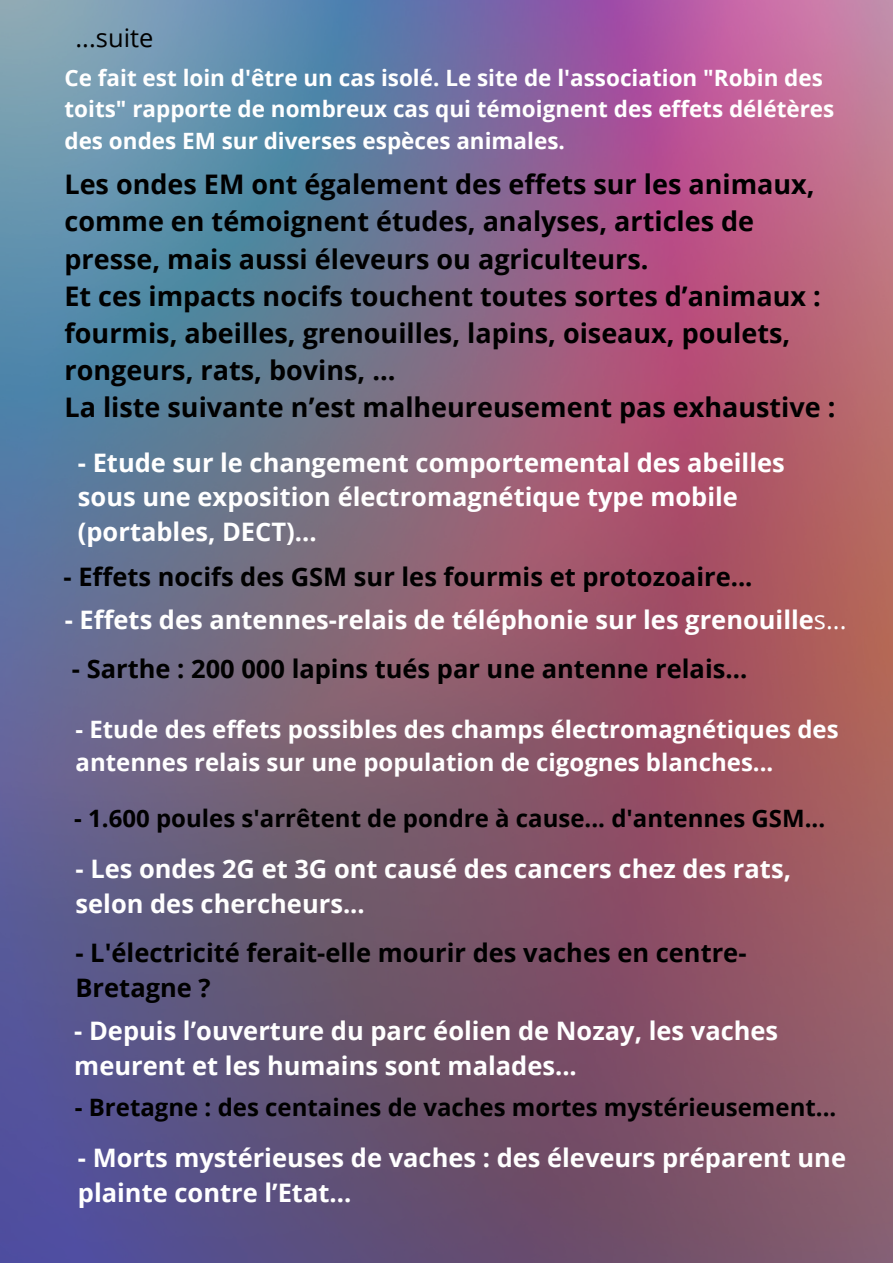
<style>
.page{position:relative;width:893px;height:1264px;background:#fff}
.page>*{position:absolute;margin:0;border:0;box-sizing:border-box;transform-origin:0 0}
.t1{font:700 27px/37px "Open Sans";color:#000}
.t2{font:700 25.5px/34.8px "Open Sans";color:#fff}
.t3{font:700 25.5px/34.8px "Open Sans";color:#000}
.t4{font:25.5px "Open Sans";color:#000}
.t5{font:700 24px "Open Sans";color:#000}
.t6{font:700 24px/32.5px "Open Sans";color:#fff}
.t7{font:700 22.5px/31.5px "Open Sans";color:#fff}
.s1{font-weight:400}
</style>
<div class="page">
<img style="left:0;top:0;width:892px;height:1262px">
<p class="t4" style="left:75px;top:20px;width:79px">...suite</p>
<p class="t7" style="left:64px;top:61px;width:771px">Ce fait est loin d'être un cas isolé. Le site de l'association "Robin des toits" rapporte de nombreux cas qui témoignent des effets délétères des ondes EM sur diverses espèces animales.</p>
<p class="t1" style="left:64px;top:165px;width:772px">Les ondes EM ont également des effets sur les animaux, comme en témoignent études, analyses, articles de presse, mais aussi éleveurs ou agriculteurs.<br>Et ces impacts nocifs touchent toutes sortes d’animaux : fourmis, abeilles, grenouilles, lapins, oiseaux, poulets, rongeurs, rats, bovins, …<br>La liste suivante n’est malheureusement pas exhaustive :</p>
<p class="t2" style="left:78px;top:444px;width:708px">- Etude sur le changement comportemental des abeilles sous une exposition électromagnétique type mobile (portables, DECT)...</p>
<p class="t3" style="left:64px;top:558px;width:690px">- Effets nocifs des GSM sur les fourmis et protozoaire...</p>
<p class="t2" style="left:65px;top:601px;width:783px">- Effets des antennes-relais de téléphonie sur les grenouille<span class="s1">s...</span></p>
<p class="t3" style="left:72px;top:650px;width:676px">- Sarthe : 200 000 lapins tués par une antenne relais...</p>
<p class="t6" style="left:75px;top:712px;width:764px">- Etude des effets possibles des champs électromagnétiques des antennes relais sur une population de cigognes blanches...</p>
<p class="t5" style="left:74px;top:801px;width:752px">- 1.600 poules s'arrêtent de pondre à cause... d'antennes GSM...</p>
<p class="t2" style="left:75px;top:850px;width:717px">- Les ondes 2G et 3G ont causé des cancers chez des rats, selon des chercheurs...</p>
<p class="t3" style="left:75px;top:934px;width:672px">- L'électricité ferait-elle mourir des vaches en centre-<br>Bretagne ?</p>
<p class="t2" style="left:74px;top:1012px;width:705px">- Depuis l’ouverture du parc éolien de Nozay, les vaches meurent et les humains sont malades...</p>
<p class="t5" style="left:75px;top:1090px;width:763px">- Bretagne : des centaines de vaches mortes mystérieusement...</p>
<p class="t2" style="left:78px;top:1139px;width:769px">- Morts mystérieuses de vaches : des éleveurs préparent une plainte contre l’Etat...</p>
</div>
